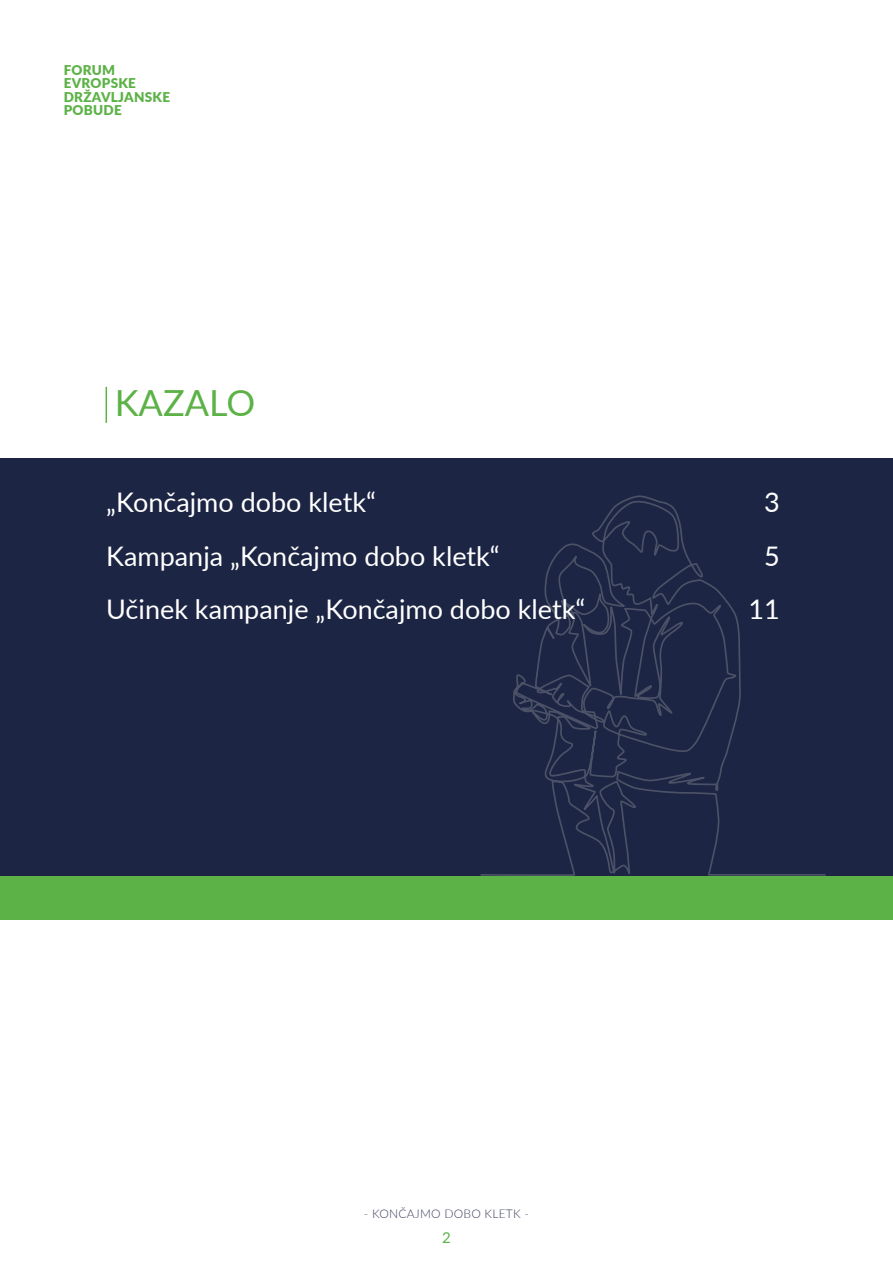
<style>
.page{position:relative;width:893px;height:1263px;background:#fff}
.page>*{position:absolute;margin:0;border:0;box-sizing:border-box;transform-origin:0 0}
.t1{font:36px "Lato";color:#5cb246}
.t2{font:27px "Lato";color:#fff}
.t3{font:15px "Lato";color:#5cb246}
.t4{font:900 13.5px/13.5px "Lato";letter-spacing:.02em;color:#5cb246}
.t5{font:300 12px "Lato";letter-spacing:.02em;color:#3c3e5c}
</style>
<div class="page">
<div style="left:0;top:459px;width:893px;height:417px;background:#1c2543"></div>
<svg style="left:480px;top:495px;width:346px;height:381px"></svg>
<div style="left:0;top:876px;width:893px;height:43px;background:#5cb246"></div>
<hr style="left:106px;top:387px;width:1px;height:36px;background:#5cb246">
<p class="t4" style="left:64px;top:62px;width:108px">FORUM<br>EVROPSKE<br>DRŽAVLJANSKE<br>POBUDE</p>
<h1 class="t1" style="left:115px;top:377px;width:142px">KAZALO</h1>
<p class="t2" style="left:106px;top:483px;width:271px">„Končajmo dobo kletk“</p>
<p class="t2" style="left:764px;top:483px;width:17px">3</p>
<p class="t2" style="left:106px;top:536px;width:395px">Kampanja „Končajmo dobo kletk“</p>
<p class="t2" style="left:764px;top:536px;width:17px">5</p>
<p class="t2" style="left:106px;top:590px;width:480px">Učinek kampanje „Končajmo dobo kletk“</p>
<p class="t2" style="left:748px;top:590px;width:33px">11</p>
<p class="t5" style="left:364px;top:1206px;width:166px">- KONČAJMO DOBO KLETK -</p>
<p class="t3" style="left:442px;top:1227px;width:10px">2</p>
</div>
